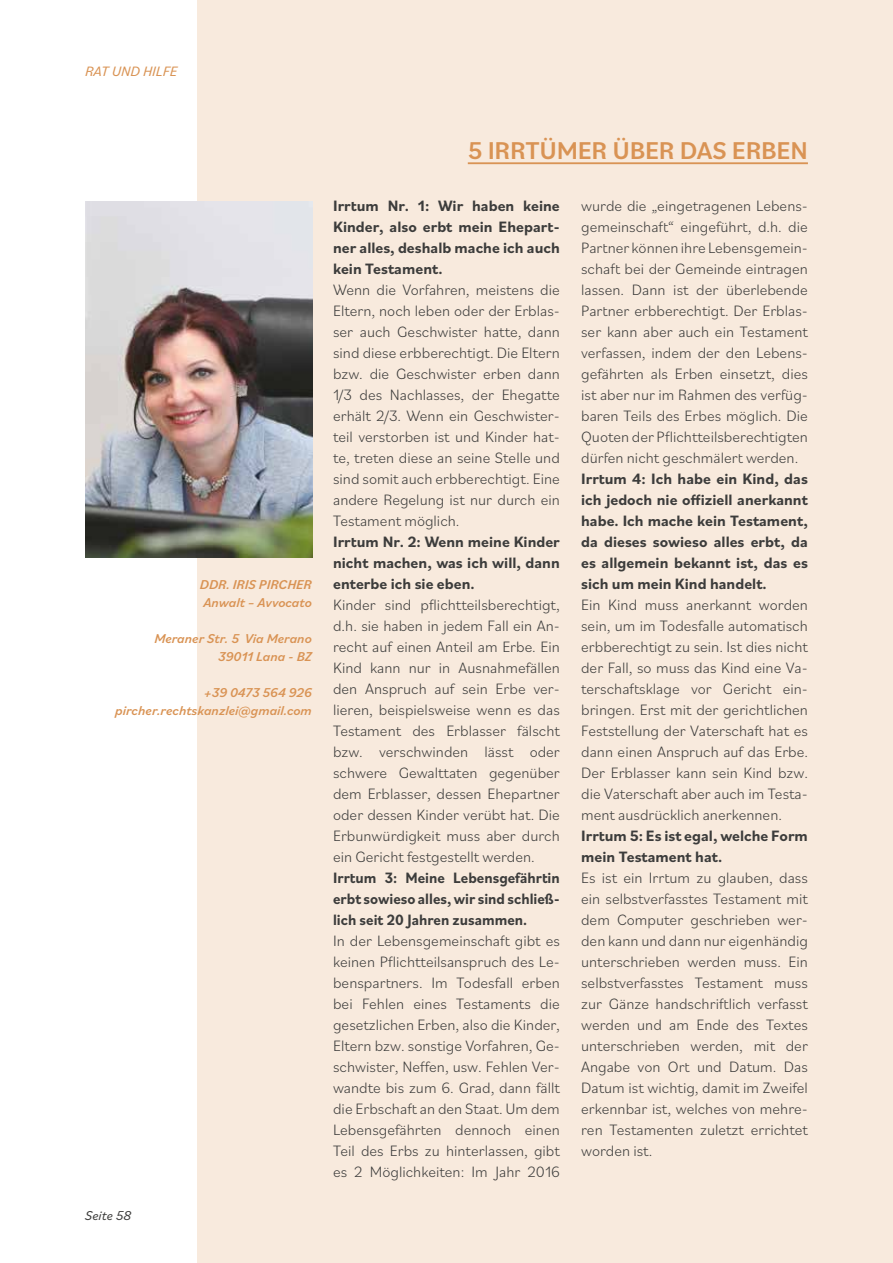
<style>
.page{position:relative;width:893px;height:1263px;background:#fff}
.page>*{position:absolute;margin:0;border:0;box-sizing:border-box;transform-origin:0 0}
.t1{font:500 25.5px "Bilo";letter-spacing:-.01em;color:#d99354}
.t2{font:300 15.75px/21px "Bilo";color:#3c3c3b;text-align:justify}
.t3{font:700 15.75px/21px "Bilo";color:#3c3c3b;text-align:justify}
.t4{font:700 15.75px/21px "Bilo";color:#3c3c3b;text-align:justify;scale:.93 1}
.t5{font:italic 14.25px "Bilo";color:#d99354}
.t6{font:italic 500 13.5px/18px "Bilo";color:#d99354;text-align:right}
.t7{font:italic 13.5px "Bilo";color:#3c3c3b}
</style>
<div class="page">
<div style="left:198px;top:0;width:695px;height:1263px;background:#f8eadd"></div>
<hr style="left:468px;top:162px;width:340px;height:2px;background:#d99354">
<img style="left:85px;top:201px;width:227px;height:357px">
<p class="t5" style="left:85px;top:62px;width:94px">RAT UND HILFE</p>
<p class="t6" style="left:200px;top:575px;width:113px;text-align:left">DDR. IRIS PIRCHER<br>Anwalt – Avvocato</p>
<p class="t6" style="left:154px;top:629px;width:159px">Meraner Str. 5 Via Merano<br>39011 Lana ‑ BZ</p>
<p class="t6" style="left:115px;top:683px;width:198px">+39 0473 564 926 pircher.rechtskanzlei@gmail.com</p>
<p class="t7" style="left:85px;top:1206px;width:48px">Seite 58</p>
<h1 class="t1" style="left:468px;top:133px;width:342px">5 IRRTÜMER ÜBER DAS ERBEN</h1>
<p class="t3" style="left:333px;top:195px;width:228px">Irrtum Nr. 1: Wir haben keine Kinder, also erbt mein Ehepart&shy;ner alles, deshalb mache ich auch kein Testament.</p>
<p class="t2" style="left:333px;top:279px;width:228px">Wenn die Vorfahren, meistens die Eltern, noch leben oder der Erblas&shy;ser auch Geschwister hatte, dann sind diese erbberechtigt. Die Eltern bzw. die Geschwister erben dann 1/3 des Nachlasses, der Ehegatte erhält 2/3. Wenn ein Geschwister&shy;teil verstorben ist und Kinder hat&shy;te, treten diese an seine Stelle und sind somit auch erbberechtigt. Eine andere Regelung ist nur durch ein Testament möglich.</p>
<p class="t3" style="left:333px;top:531px;width:228px">Irrtum Nr. 2: Wenn meine Kinder nicht machen, was ich will, dann enterbe ich sie eben.</p>
<p class="t2" style="left:333px;top:594px;width:228px">Kinder sind pflichtteilsberechtigt, d.h. sie haben in jedem Fall ein An&shy;recht auf einen Anteil am Erbe. Ein Kind kann nur in Ausnahmefällen den Anspruch auf sein Erbe ver&shy;lieren, beispielsweise wenn es das Testament des Erblasser fälscht bzw. verschwinden lässt oder schwere Gewalttaten gegenüber dem Erblasser, dessen Ehepartner oder dessen Kinder verübt hat. Die Erbunwürdigkeit muss aber durch ein Gericht festgestellt werden.</p>
<p class="t4" style="left:333px;top:867px;width:245px">Irrtum 3: Meine Lebensgefährtin erbt sowieso alles, wir sind schließ&shy;lich seit 20 Jahren zusammen.</p>
<p class="t2" style="left:333px;top:930px;width:228px">In der Lebensgemeinschaft gibt es keinen Pflichtteilsanspruch des Le&shy;benspartners. Im Todesfall erben bei Fehlen eines Testaments die gesetzlichen Erben, also die Kinder, Eltern bzw. sonstige Vorfahren, Ge&shy;schwister, Neffen, usw. Fehlen Ver&shy;wandte bis zum 6. Grad, dann fällt die Erbschaft an den Staat. Um dem Lebensgefährten dennoch einen Teil des Erbs zu hinterlassen, gibt es 2 Möglichkeiten: Im Jahr 2016</p>
<p class="t2" style="left:581px;top:195px;width:228px">wurde die „eingetragenen Lebens&shy;gemeinschaft“ eingeführt, d.h. die Partner können ihre Lebensgemein&shy;schaft bei der Gemeinde eintragen lassen. Dann ist der überlebende Partner erbberechtigt. Der Erblas&shy;ser kann aber auch ein Testament verfassen, indem der den Lebens&shy;gefährten als Erben einsetzt, dies ist aber nur im Rahmen des verfüg&shy;baren Teils des Erbes möglich. Die Quoten der Pflichtteilsberechtigten dürfen nicht geschmälert werden.</p>
<p class="t3" style="left:581px;top:468px;width:228px">Irrtum 4: Ich habe ein Kind, das ich jedoch nie offiziell anerkannt habe. Ich mache kein Testament, da dieses sowieso alles erbt, da es allgemein bekannt ist, das es sich um mein Kind handelt.</p>
<p class="t2" style="left:581px;top:594px;width:228px">Ein Kind muss anerkannt worden sein, um im Todesfalle automatisch erbberechtigt zu sein. Ist dies nicht der Fall, so muss das Kind eine Va&shy;terschaftsklage vor Gericht ein&shy;bringen. Erst mit der gerichtlichen Feststellung der Vaterschaft hat es dann einen Anspruch auf das Erbe.<br>Der Erblasser kann sein Kind bzw. die Vaterschaft aber auch im Testa&shy;ment ausdrücklich anerkennen.</p>
<p class="t3" style="left:581px;top:825px;width:228px">Irrtum 5: Es ist egal, welche Form mein Testament hat.</p>
<p class="t2" style="left:581px;top:867px;width:228px">Es ist ein Irrtum zu glauben, dass ein selbstverfasstes Testament mit dem Computer geschrieben wer&shy;den kann und dann nur eigenhändig unterschrieben werden muss. Ein selbstverfasstes Testament muss zur Gänze handschriftlich verfasst werden und am Ende des Textes unterschrieben werden, mit der Angabe von Ort und Datum. Das Datum ist wichtig, damit im Zweifel erkennbar ist, welches von mehre&shy;ren Testamenten zuletzt errichtet worden ist.</p>
</div>
